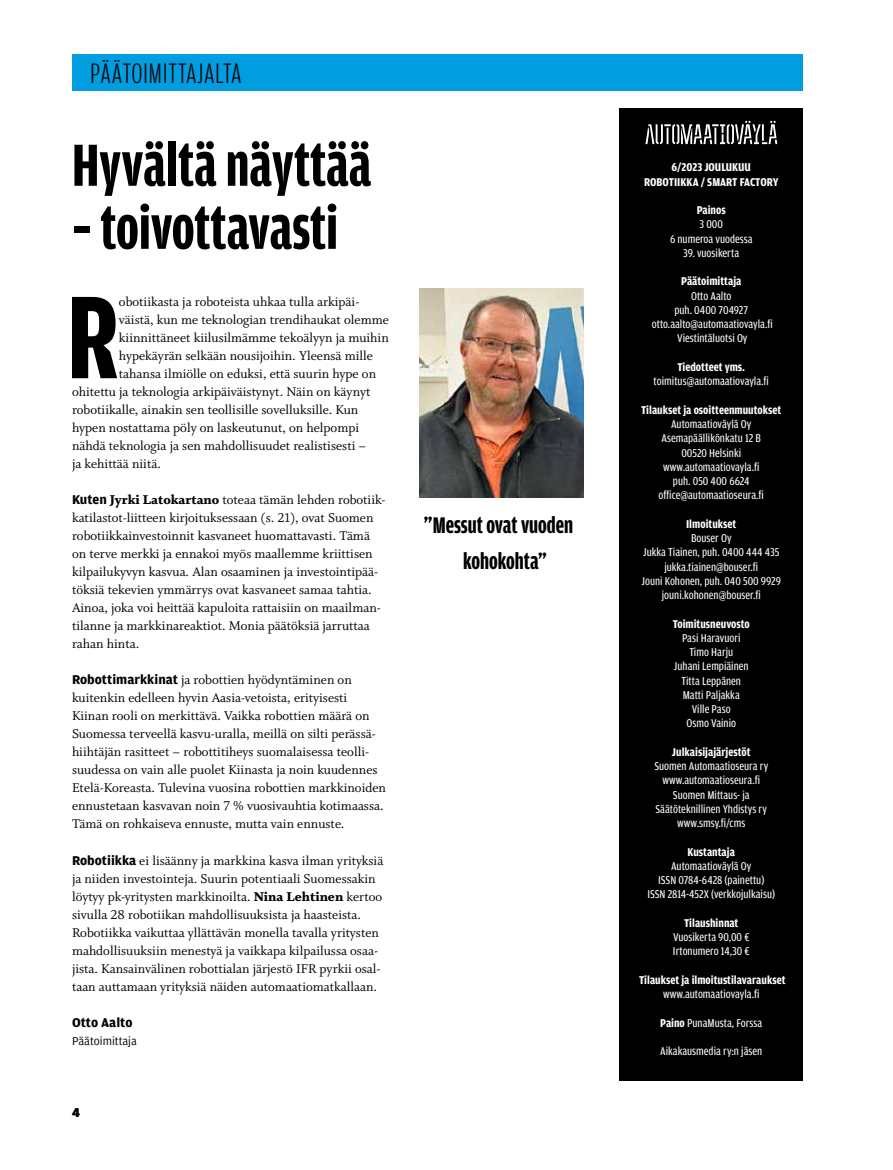
<style>
.page{position:relative;width:893px;height:1170px;background:#fff}
.page>*{position:absolute;margin:0;border:0;box-sizing:border-box;transform-origin:0 0}
.t1{font:700 124.8px "Amplitude Compressed";color:#000}
.t2{font:700 63px "Amplitude Compressed";color:#000}
.t3{font:300 30px "Amplitude Compressed";letter-spacing:.02em;color:#000}
.t4{font:700 24px/36px "Amplitude Compressed";color:#000;text-align:center}
.t5{font:14.25px/18px "Whitman";color:#000}
.t6{font:700 13.5px "Amplitude";color:#000}
.t7{font:12px/14.2px "Amplitude Condensed";color:#fff;text-align:center}
.t8{font:700 12px/14.2px "Amplitude Condensed";color:#fff;text-align:center}
.t9{font:12px "Amplitude";color:#000}
.s1{font-family:"Amplitude";font-weight:700;font-size:13.5px}
.s2{font-weight:900}
.s3{font-weight:700}
</style>
<div class="page">
<div style="left:72px;top:54px;width:731px;height:36px;background:#009ee0"></div>
<div style="left:620px;top:108px;width:183px;height:972px;background:#000"></div>
<svg style="left:645px;top:121px;width:132px;height:23px"></svg>
<img style="left:419px;top:288px;width:165px;height:209px">
<h3 class="t3" style="left:90px;top:57px;width:153px">PÄÄTOIMITTAJALTA</h3>
<h2 class="t2" style="left:72px;top:131px;width:301px">Hyvältä näyttää</h2>
<h2 class="t2" style="left:72px;top:194px;width:268px">– toivottavasti</h2>
<h1 class="t1" style="left:67px;top:270px;width:53px">R</h1>
<p class="t5" style="left:119px;top:293px;width:242px">obotiikasta ja roboteista uhkaa tulla arkipäi-</p>
<p class="t5" style="left:119px;top:311px;width:271px">väistä, kun me teknologian trendihaukat olemme</p>
<p class="t5" style="left:119px;top:329px;width:271px">kiinnittäneet kiilusilmämme tekoälyyn ja muihin</p>
<p class="t5" style="left:119px;top:347px;width:256px">hypekäyrän selkään nousijoihin. Yleensä mille</p>
<p class="t5" style="left:119px;top:365px;width:259px">tahansa ilmiölle on eduksi, että suurin hype on</p>
<p class="t5" style="left:72px;top:383px;width:300px">ohitettu ja teknologia arkipäiväistynyt. Näin on käynyt</p>
<p class="t5" style="left:72px;top:401px;width:288px">robotiikalle, ainakin sen teollisille sovelluksille. Kun</p>
<p class="t5" style="left:72px;top:419px;width:289px">hypen nostattama pöly on laskeutunut, on helpompi</p>
<p class="t5" style="left:72px;top:437px;width:296px">nähdä teknologia ja sen mahdollisuudet realistisesti –</p>
<p class="t5" style="left:72px;top:455px;width:90px">ja kehittää niitä.</p>
<p class="t5" style="left:72px;top:491px;width:315px"><span class="s1">Kuten</span> <span class="s2">Jyrki Latokartano</span> toteaa tämän lehden robotiik&shy;katilastot-liitteen kirjoituksessaan (s. 21), ovat Suomen robotiikkainvestoinnit kasvaneet huomattavasti. Tämä on terve merkki ja ennakoi myös maallemme kriittisen kilpailukyvyn kasvua. Alan osaaminen ja investointipää&shy;töksiä tekevien ymmärrys ovat kasvaneet samaa tahtia.<br>Ainoa, joka voi heittää kapuloita rattaisiin on maailman&shy;tilanne ja markkinareaktiot. Monia päätöksiä jarruttaa rahan hinta.</p>
<p class="t5" style="left:72px;top:671px;width:316px"><span class="s1">Robottimarkkinat</span> ja robottien hyödyntäminen on kuitenkin edelleen hyvin Aasia-vetoista, erityisesti Kiinan rooli on merkittävä. Vaikka robottien määrä on Suomessa terveellä kasvu-uralla, meillä on silti perässä&shy;hiihtäjän rasitteet – robottitiheys suomalaisessa teolli&shy;suudessa on vain alle puolet Kiinasta ja noin kuudennes Etelä-Koreasta. Tulevina vuosina robottien markkinoiden ennustetaan kasvavan noin 7 % vuosivauhtia kotimaassa.<br>Tämä on rohkaiseva ennuste, mutta vain ennuste.</p>
<p class="t5" style="left:72px;top:851px;width:313px"><span class="s1">Robotiikka</span> ei lisäänny ja markkina kasva ilman yrityksiä ja niiden investointeja. Suurin potentiaali Suomessakin löytyy pk-yritysten markkinoilta. <span class="s2">Nina Lehtinen</span> kertoo sivulla 28 robotiikan mahdollisuuksista ja haasteista.<br>Robotiikka vaikuttaa yllättävän monella tavalla yritysten mahdollisuuksiin menestyä ja vaikkapa kilpailussa osaa&shy;jista. Kansainvälinen robottialan järjestö IFR pyrkii osal&shy;taan auttamaan yrityksiä näiden automaatiomatkallaan.</p>
<p class="t6" style="left:72px;top:1014px;width:62px">Otto Aalto</p>
<p class="t9" style="left:72px;top:1033px;width:66px">Päätoimittaja</p>
<p class="t6" style="left:72px;top:1104px;width:10px">4</p>
<h3 class="t4" style="left:424px;top:507px;width:151px">”Messut ovat vuoden kohokohta”</h3>
<p class="t8" style="left:644px;top:160px;width:136px">6/2023 JOULUKUU<br>ROBOTIIKKA / SMART FACTORY</p>
<p class="t8" style="left:697px;top:203px;width:31px">Painos</p>
<p class="t7" style="left:670px;top:217px;width:84px">3 000<br>6 numeroa vuodessa</p>
<p class="t7" style="left:683px;top:246px;width:57px">39. vuosikerta</p>
<p class="t8" style="left:681px;top:274px;width:62px">Päätoimittaja</p>
<p class="t7" style="left:652px;top:288px;width:122px">Otto Aalto<br>puh. 0400 704927 otto.aalto@automaatiovayla.fi<br>Viestintäluotsi Oy</p>
<p class="t8" style="left:677px;top:360px;width:69px">Tiedotteet yms.</p>
<p class="t7" style="left:654px;top:374px;width:117px">toimitus@automaatiovayla.fi</p>
<p class="t8" style="left:641px;top:403px;width:142px">Tilaukset ja osoitteenmuutokset</p>
<p class="t7" style="left:659px;top:417px;width:107px">Automaatioväylä Oy<br>Asemapäällikönkatu 12 B<br>00520 Helsinki www.automaatiovayla.fi puh. 050 400 6624 office@automaatioseura.fi</p>
<p class="t8" style="left:686px;top:517px;width:52px">Ilmoitukset</p>
<p class="t7" style="left:641px;top:531px;width:141px">Bouser Oy<br>Jukka Tiainen, puh. 0400 444 435 jukka.tiainen@bouser.fi<br>Jouni Kohonen, puh. 040 500 9929 jouni.kohonen@bouser.fi</p>
<p class="t8" style="left:673px;top:616px;width:79px">Toimitusneuvosto</p>
<p class="t7" style="left:674px;top:630px;width:76px">Pasi Haravuori<br>Timo Harju<br>Juhani Lempiäinen<br>Titta Leppänen<br>Matti Paljakka<br>Ville Paso<br>Osmo Vainio</p>
<p class="t8" style="left:672px;top:744px;width:80px">Julkaisijajärjestöt</p>
<p class="t7" style="left:654px;top:759px;width:115px">Suomen Automaatioseura ry www.automaatioseura.fi<br>Suomen Mittaus- ja<br>Säätöteknillinen Yhdistys ry www.smsy.fi/cms</p>
<p class="t8" style="left:688px;top:844px;width:49px">Kustantaja</p>
<p class="t7" style="left:647px;top:858px;width:129px">Automaatioväylä Oy<br>ISSN 0784-6428 (painettu)<br>ISSN 2814-452X (verkkojulkaisu)</p>
<p class="t8" style="left:684px;top:915px;width:56px">Tilaushinnat</p>
<p class="t7" style="left:673px;top:930px;width:78px;text-align:left">Vuosikerta 90,00 €<br>Irtonumero 14,30 €</p>
<p class="t8" style="left:639px;top:972px;width:148px">Tilaukset ja ilmoitustilavaraukset</p>
<p class="t7" style="left:663px;top:987px;width:98px">www.automaatiovayla.fi</p>
<p class="t7" style="left:660px;top:1015px;width:104px"><span class="s3">Paino</span> PunaMusta, Forssa</p>
<p class="t7" style="left:660px;top:1044px;width:103px">Aikakausmedia ry:n jäsen</p>
</div>
